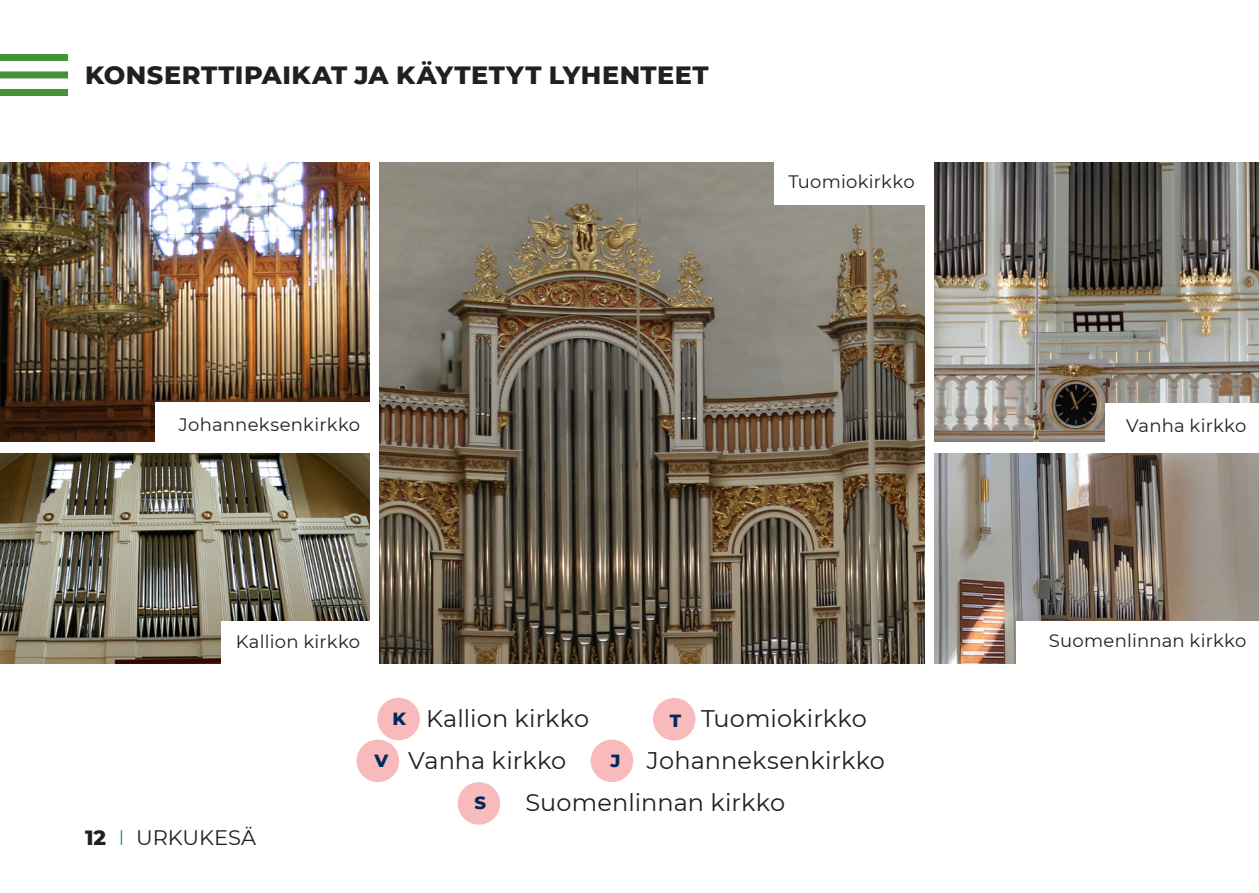
<style>
.page{position:relative;width:1259px;height:893px;background:#fff}
.page>*{position:absolute;margin:0;border:0;box-sizing:border-box;transform-origin:0 0}
.t1{font:800 25.5px "Montserrat";letter-spacing:.02em;color:#231f20}
.t2{font:24px "Montserrat";color:#231f20}
.t3{font:21px "Montserrat";color:#231f20}
.t4{font:18px "Montserrat";letter-spacing:.01em;color:#231f20}
.t5{font:800 18px "Montserrat";color:#00295c}
.s1{font-weight:800}
.s2{font-weight:300;color:#007a83}
.s3{font-weight:800;font-size:18px;color:#00295c}
</style>
<div class="page">
<img style="left:0;top:453px;width:370px;height:210px">
<img style="left:379px;top:162px;width:546px;height:501px">
<img style="left:934px;top:453px;width:324px;height:210px">
<img style="left:0;top:162px;width:370px;height:280px">
<img style="left:934px;top:162px;width:325px;height:280px">
<div style="left:0;top:89px;width:68px;height:7px;background:#459336"></div>
<div style="left:0;top:71px;width:68px;height:7px;background:#459336"></div>
<div style="left:0;top:54px;width:68px;height:7px;background:#459336"></div>
<div style="left:1016px;top:621px;width:243px;height:42px;background:#fff"></div>
<div style="left:774px;top:162px;width:153px;height:43px;background:#fff"></div>
<div style="left:1106px;top:403px;width:153px;height:42px;background:#fff"></div>
<div style="left:156px;top:403px;width:217px;height:42px;background:#fff"></div>
<div style="left:221px;top:621px;width:152px;height:42px;background:#fff"></div>
<div style="left:653px;top:698px;width:42px;height:42px;background:#f9babb;border-radius:50%"></div>
<div style="left:377px;top:698px;width:43px;height:42px;background:#f9babb;border-radius:50%"></div>
<div style="left:356px;top:740px;width:43px;height:42px;background:#f9babb;border-radius:50%"></div>
<div style="left:590px;top:740px;width:43px;height:42px;background:#f9babb;border-radius:50%"></div>
<div style="left:458px;top:782px;width:42px;height:43px;background:#f9babb;border-radius:50%"></div>
<p class="t1" style="left:85px;top:56px;width:625px">KONSERTTIPAIKAT JA KÄYTETYT LYHENTEET</p>
<p class="t4" style="left:788px;top:170px;width:128px">Tuomiokirkko</p>
<p class="t4" style="left:179px;top:413px;width:183px">Johanneksenkirkko</p>
<p class="t4" style="left:1126px;top:413px;width:122px">Vanha kirkko</p>
<p class="t4" style="left:236px;top:630px;width:126px">Kallion kirkko</p>
<p class="t3" style="left:85px;top:823px;width:173px"><span class="s1">12</span> <span class="s2">I</span> URKUKESÄ</p>
<p class="t2" style="left:392px;top:702px;width:198px"><span class="s3">K</span> Kallion kirkko</p>
<p class="t2" style="left:670px;top:702px;width:198px"><span class="s3">T</span> Tuomiokirkko</p>
<p class="t2" style="left:374px;top:744px;width:193px"><span class="s3">V</span> Vanha kirkko</p>
<p class="t2" style="left:610px;top:744px;width:276px"><span class="s3">J</span> Johanneksenkirkko</p>
<p class="t5" style="left:474px;top:790px;width:13px">S</p>
<p class="t2" style="left:525px;top:786px;width:261px">Suomenlinnan kirkko</p>
<p class="t4" style="left:1048px;top:629px;width:199px">Suomenlinnan kirkko</p>
</div>
